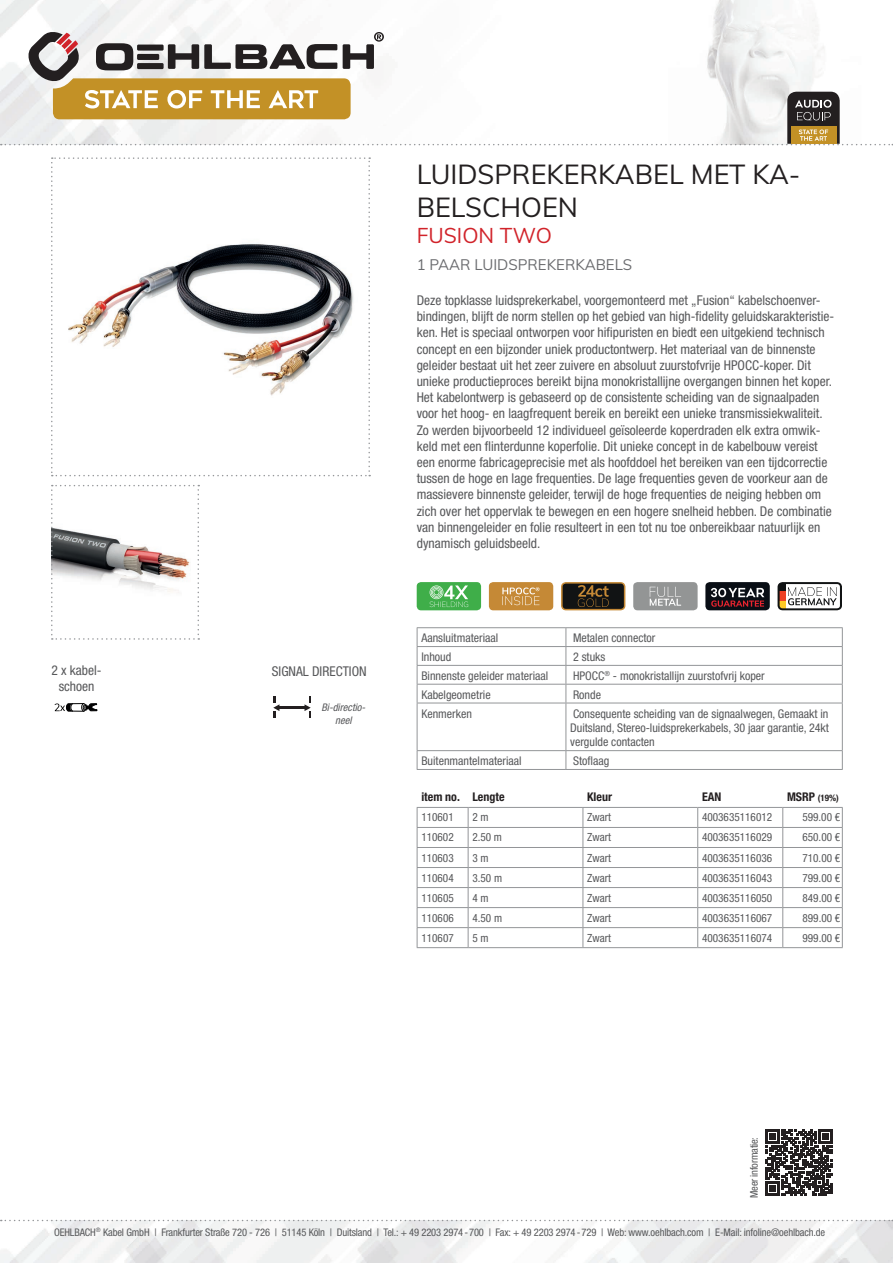
<style>
.page{position:relative;width:893px;height:1263px;background:#fff}
.page>*{position:absolute;margin:0;border:0;box-sizing:border-box;transform-origin:0 0}
.t1{font:27px/32.4px "Muli";color:#231f20}
.t2{font:21px "Muli";color:#d1232a}
.t3{font:15px "Muli";color:#6c6d70}
.t4{font:condensed 13.5px/16.2px "Helvetica Neue LTW1 G";color:#57585a}
.t5{font:condensed 12px/14.4px "Helvetica Neue LTW1 G";color:#57585a;text-align:justify}
.t6{font:700 condensed 12px "Helvetica Neue LTW1 G";color:#231f20}
.t7{font:condensed 11.25px "Helvetica Neue LTW1 G";color:#57585a}
.t8{font:condensed 10.5px "Helvetica Neue LTW1 G";letter-spacing:-.01em;color:#57585a}
.t9{font:italic condensed 10.5px/12.6px "Helvetica Neue LTW1 G";color:#57585a;text-align:center}
.t10{font:700 condensed 9px "Helvetica Neue LTW1 G";color:#231f20}
.s1{font-size:12px}
</style>
<div class="page">
<img style="left:0;top:1220px;width:893px;height:43px">
<img style="left:0;top:0;width:818px;height:145px">
<svg style="left:1px;top:1220px;width:892px;height:1px"></svg>
<svg style="left:51px;top:157px;width:319px;height:319px"></svg>
<svg style="left:51px;top:485px;width:148px;height:155px"></svg>
<div style="left:417px;top:582px;width:64px;height:28px;background:#3fae49;border-radius:4px"></div>
<svg style="left:430px;top:585px;width:38px;height:22px"></svg>
<div style="left:489px;top:582px;width:64px;height:28px;background:#c58936;border-radius:4px"></div>
<svg style="left:502px;top:587px;width:37px;height:18px"></svg>
<svg style="left:561px;top:582px;width:64px;height:28px;background:#3d311e"></svg>
<div style="left:633px;top:582px;width:65px;height:28px;background:#939595;border-radius:4px"></div>
<svg style="left:650px;top:587px;width:31px;height:19px"></svg>
<div style="left:705px;top:582px;width:65px;height:28px;background:#090e15;border-radius:4px"></div>
<svg style="left:711px;top:588px;width:53px;height:19px"></svg>
<svg style="left:778px;top:582px;width:64px;height:28px"></svg>
<svg style="left:55px;top:703px;width:42px;height:9px"></svg>
<hr style="left:279px;top:706px;width:26px;height:3px;background:#231f20">
<svg style="left:273px;top:697px;width:6px;height:21px"></svg>
<svg style="left:304px;top:697px;width:7px;height:21px"></svg>
<svg style="left:766px;top:1129px;width:66px;height:67px"></svg>
<svg style="left:1px;top:31px;width:892px;height:114px"></svg>
<svg style="left:417px;top:808px;width:426px;height:139px"></svg>
<hr style="left:417px;top:947px;width:51px;height:1px;background:#939598">
<hr style="left:468px;top:947px;width:115px;height:1px;background:#939598">
<hr style="left:583px;top:947px;width:115px;height:1px;background:#939598">
<hr style="left:698px;top:947px;width:85px;height:1px;background:#939598">
<hr style="left:783px;top:947px;width:60px;height:1px;background:#939598">
<hr style="left:417px;top:807px;width:51px;height:1px;background:#939598">
<hr style="left:468px;top:807px;width:115px;height:1px;background:#939598">
<hr style="left:583px;top:807px;width:115px;height:1px;background:#939598">
<hr style="left:698px;top:807px;width:85px;height:1px;background:#939598">
<hr style="left:783px;top:807px;width:60px;height:1px;background:#939598">
<hr style="left:417px;top:627px;width:149px;height:1px;background:#939598">
<hr style="left:566px;top:627px;width:277px;height:1px;background:#939598">
<svg style="left:417px;top:628px;width:426px;height:75px"></svg>
<hr style="left:417px;top:703px;width:149px;height:1px;background:#939598">
<hr style="left:417px;top:703px;width:1px;height:47px;background:#939598">
<hr style="left:566px;top:703px;width:277px;height:1px;background:#939598">
<hr style="left:566px;top:703px;width:1px;height:47px;background:#939598">
<hr style="left:842px;top:703px;width:1px;height:47px;background:#939598">
<hr style="left:417px;top:750px;width:149px;height:1px;background:#939598">
<svg style="left:417px;top:751px;width:1px;height:18px"></svg>
<hr style="left:566px;top:750px;width:277px;height:1px;background:#939598">
<svg style="left:566px;top:751px;width:1px;height:18px"></svg>
<svg style="left:842px;top:751px;width:1px;height:18px"></svg>
<hr style="left:417px;top:769px;width:149px;height:1px;background:#939598">
<hr style="left:566px;top:769px;width:277px;height:1px;background:#939598">
<p class="t4" style="left:51px;top:662px;width:52px">2 x kabel-</p>
<p class="t4" style="left:272px;top:663px;width:96px">SIGNAL DIRECTION</p>
<p class="t4" style="left:59px;top:678px;width:37px">schoen</p>
<p class="t9" style="left:321px;top:701px;width:48px">Bi-directio&shy;neel</p>
<h1 class="t1" style="left:417px;top:157px;width:385px">LUIDSPREKERKABEL MET KA-<br>BELSCHOEN</h1>
<h2 class="t2" style="left:417px;top:221px;width:137px">FUSION TWO</h2>
<p class="t3" style="left:417px;top:254px;width:217px">1 PAAR LUIDSPREKERKABELS</p>
<p class="t4" style="left:417px;top:292px;width:419px">Deze topklasse luidsprekerkabel, voorgemonteerd met „Fusion“ kabelschoenver&shy;bindingen, blijft de norm stellen op het gebied van high-fidelity geluidskarakteristie&shy;ken. Het is speciaal ontworpen voor hifipuristen en biedt een uitgekiend technisch concept en een bijzonder uniek productontwerp. Het materiaal van de binnenste geleider bestaat uit het zeer zuivere en absoluut zuurstofvrije HPOCC-koper. Dit unieke productieproces bereikt bijna monokristallijne overgangen binnen het koper.<br>Het kabelontwerp is gebaseerd op de consistente scheiding van de signaalpaden voor het hoog- en laagfrequent bereik en bereikt een unieke transmissiekwaliteit.<br>Zo werden bijvoorbeeld 12 individueel geïsoleerde koperdraden elk extra omwik&shy;keld met een flinterdunne koperfolie. Dit unieke concept in de kabelbouw vereist een enorme fabricageprecisie met als hoofddoel het bereiken van een tijdcorrectie tussen de hoge en lage frequenties. De lage frequenties geven de voorkeur aan de massievere binnenste geleider, terwijl de hoge frequenties de neiging hebben om zich over het oppervlak te bewegen en een hogere snelheid hebben. De combinatie van binnengeleider en folie resulteert in een tot nu toe onbereikbaar natuurlijk en dynamisch geluidsbeeld.</p>
<p class="t5" style="left:421px;top:631px;width:78px">Aansluitmateriaal</p>
<p class="t5" style="left:573px;top:631px;width:84px">Metalen connector</p>
<p class="t5" style="left:421px;top:650px;width:31px">Inhoud</p>
<p class="t5" style="left:573px;top:650px;width:34px">2 stuks</p>
<p class="t5" style="left:421px;top:668px;width:128px">Binnenste geleider materiaal</p>
<p class="t5" style="left:573px;top:668px;width:193px">HPOCC<sup>®</sup> - monokristallijn zuurstofvrij koper</p>
<p class="t5" style="left:421px;top:687px;width:71px">Kabelgeometrie</p>
<p class="t5" style="left:573px;top:687px;width:29px">Ronde</p>
<p class="t5" style="left:421px;top:706px;width:52px">Kenmerken</p>
<p class="t5" style="left:570px;top:706px;width:260px">Consequente scheiding van de signaalwegen, Gemaakt in Duitsland, Stereo-luidsprekerkabels, 30 jaar garantie, 24kt vergulde contacten</p>
<p class="t5" style="left:421px;top:754px;width:102px">Buitenmantelmateriaal</p>
<p class="t5" style="left:573px;top:754px;width:38px">Stoflaag</p>
<p class="t6" style="left:421px;top:790px;width:85px">item no. Lengte</p>
<p class="t6" style="left:587px;top:790px;width:26px">Kleur</p>
<p class="t6" style="left:702px;top:790px;width:21px">EAN</p>
<p class="t10" style="left:787px;top:793px;width:53px"><span class="s1">MSRP</span> (19%)</p>
<p class="t7" style="left:421px;top:811px;width:34px">110601</p>
<p class="t7" style="left:472px;top:811px;width:18px">2 m</p>
<p class="t7" style="left:587px;top:811px;width:25px">Zwart</p>
<p class="t7" style="left:702px;top:811px;width:72px">4003635116012</p>
<p class="t7" style="left:802px;top:811px;width:39px">599.00 €</p>
<p class="t7" style="left:421px;top:831px;width:34px">110602</p>
<p class="t7" style="left:472px;top:831px;width:31px">2.50 m</p>
<p class="t7" style="left:587px;top:831px;width:25px">Zwart</p>
<p class="t7" style="left:702px;top:831px;width:72px">4003635116029</p>
<p class="t7" style="left:802px;top:831px;width:39px">650.00 €</p>
<p class="t7" style="left:421px;top:851px;width:34px">110603</p>
<p class="t7" style="left:472px;top:851px;width:18px">3 m</p>
<p class="t7" style="left:587px;top:851px;width:25px">Zwart</p>
<p class="t7" style="left:702px;top:851px;width:72px">4003635116036</p>
<p class="t7" style="left:802px;top:851px;width:39px">710.00 €</p>
<p class="t7" style="left:421px;top:871px;width:34px">110604</p>
<p class="t7" style="left:472px;top:871px;width:31px">3.50 m</p>
<p class="t7" style="left:587px;top:871px;width:25px">Zwart</p>
<p class="t7" style="left:702px;top:871px;width:72px">4003635116043</p>
<p class="t7" style="left:802px;top:871px;width:39px">799.00 €</p>
<p class="t7" style="left:421px;top:891px;width:34px">110605</p>
<p class="t7" style="left:472px;top:891px;width:18px">4 m</p>
<p class="t7" style="left:587px;top:891px;width:25px">Zwart</p>
<p class="t7" style="left:702px;top:891px;width:72px">4003635116050</p>
<p class="t7" style="left:802px;top:891px;width:39px">849.00 €</p>
<p class="t7" style="left:421px;top:911px;width:34px">110606</p>
<p class="t7" style="left:472px;top:911px;width:31px">4.50 m</p>
<p class="t7" style="left:587px;top:911px;width:25px">Zwart</p>
<p class="t7" style="left:702px;top:911px;width:72px">4003635116067</p>
<p class="t7" style="left:802px;top:911px;width:39px">899.00 €</p>
<p class="t7" style="left:421px;top:931px;width:34px">110607</p>
<p class="t7" style="left:472px;top:931px;width:18px">5 m</p>
<p class="t7" style="left:587px;top:931px;width:25px">Zwart</p>
<p class="t7" style="left:702px;top:931px;width:72px">4003635116074</p>
<p class="t7" style="left:802px;top:931px;width:39px">999.00 €</p>
<p class="t8" style="left:748px;top:1198px;width:63px;rotate:-90deg">Meer informatie:</p>
<p class="t8" style="left:54px;top:1226px;width:773px">OEHLBACH<sup>®</sup> Kabel GmbH | Frankfurter Straße 720 - 726 | 51145 Köln | Duitsland | Tel.: + 49 2203 2974-700 | Fax: + 49 2203 2974-729 | Web: www.oehlbach.com | E-Mail: infoline@oehlbach.de</p>
</div>
